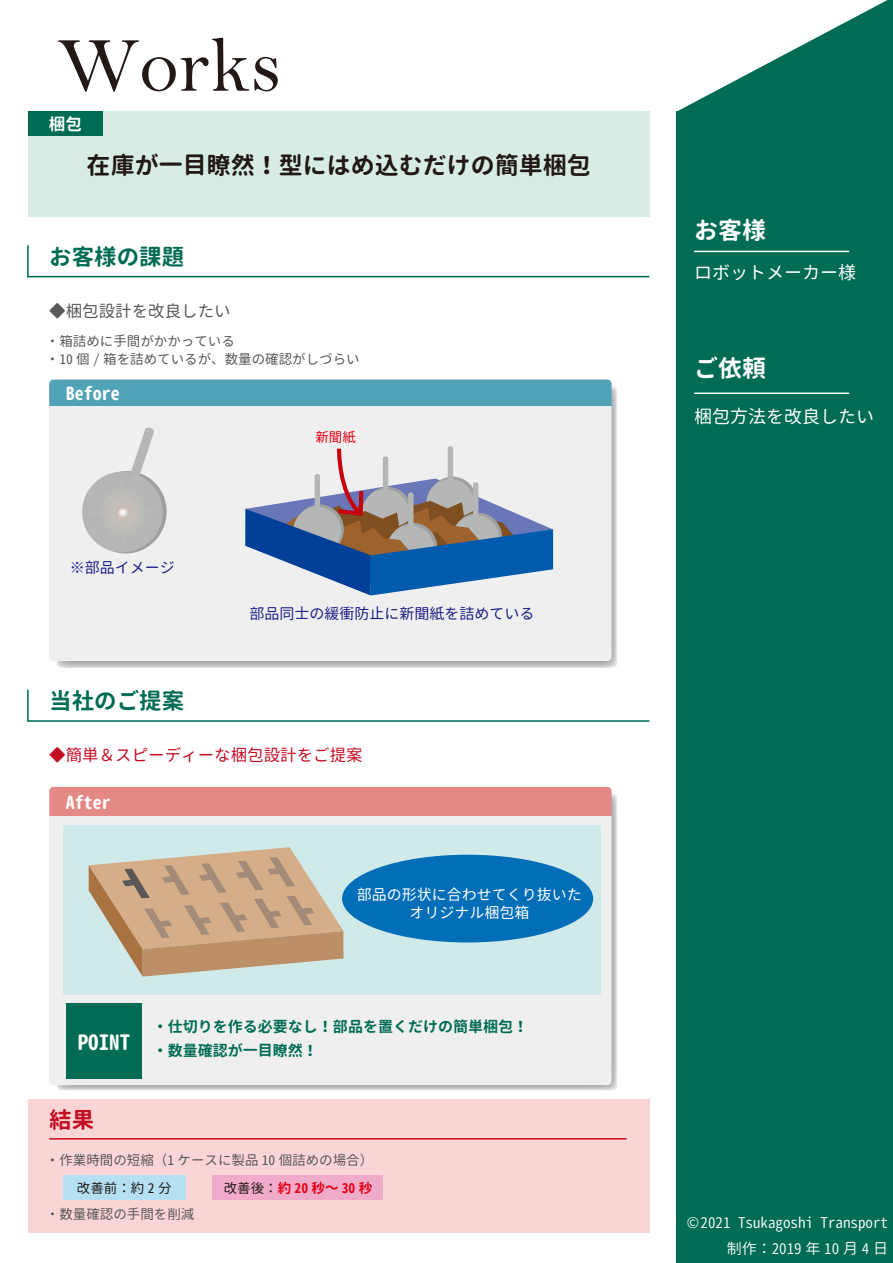
<style>
.page{position:relative;width:893px;height:1263px;background:#fff}
.page>*{position:absolute;margin:0;border:0;box-sizing:border-box;transform-origin:0 0}
.t1{font:24px "Gen Jyuu Gothic Monospace Bold";color:#221815}
.t2{font:24px "Gen Jyuu Gothic Monospace Bold";color:#fff}
.t3{font:22.5px "Gen Jyuu Gothic Monospace Bold";color:#006c54}
.t4{font:22.5px "Gen Jyuu Gothic Monospace Bold";color:#c30d23}
.t5{font:18px "Gen Jyuu Gothic Monospace Regular";color:#fff}
.t6{font:18px "Gen Jyuu Gothic Monospace Bold";color:#fff}
.t7{font:16.5px "Gen Jyuu Gothic Monospace Regular";color:#c30d23}
.t8{font:16.5px "Gen Jyuu Gothic Monospace Regular";color:#595757}
.t9{font:16.5px "Gen Jyuu Gothic Monospace Bold";color:#fff}
.t10{font:15px/24px "Gen Jyuu Gothic Monospace Bold";color:#006c54}
.t11{font:15px/26.2px "Gen Jyuu Gothic Monospace Normal";color:#fff;text-align:right}
.t12{font:15px "Gen Jyuu Gothic Monospace Regular";color:#1d2088}
.t13{font:15px/18px "Gen Jyuu Gothic Monospace Regular";color:#fff;text-align:center}
.t14{font:13.5px/18px "Gen Jyuu Gothic Monospace Regular";color:#595757}
.t15{font:13.5px "Gen Jyuu Gothic Monospace Bold";color:#e60012}
.t16{font:13.5px "Gen Jyuu Gothic Monospace Regular";color:#221815}
.t17{font:13.5px "Gen Jyuu Gothic Monospace Regular";color:#e60012}
.s1{font-family:"Gen Jyuu Gothic Monospace Regular";color:#221815}
</style>
<div class="page">
<div style="left:676px;top:112px;width:217px;height:1151px;background:#006c54"></div>
<svg style="left:676px;top:0;width:217px;height:112px"></svg>
<div style="left:28px;top:112px;width:622px;height:105px;background:#d7ece5"></div>
<div style="left:28px;top:1099px;width:621px;height:133px;background:#fad5d6"></div>
<svg style="left:27px;top:245px;width:623px;height:33px"></svg>
<svg style="left:27px;top:689px;width:623px;height:33px"></svg>
<hr style="left:49px;top:1138px;width:578px;height:1px;background:#c30d23">
<svg style="left:58px;top:38px;width:220px;height:54px"></svg>
<hr style="left:694px;top:251px;width:155px;height:1px;background:#fff">
<hr style="left:694px;top:392px;width:155px;height:2px;background:#fff">
<svg style="left:57px;top:387px;width:560px;height:281px;background:#c0c1c1"></svg>
<div style="left:49px;top:380px;width:563px;height:27px;background:#51a2b7"></div>
<div style="left:49px;top:407px;width:563px;height:254px;background:#efefef"></div>
<svg style="left:77px;top:427px;width:95px;height:131px"></svg>
<svg style="left:245px;top:445px;width:308px;height:150px"></svg>
<svg style="left:57px;top:794px;width:560px;height:296px;background:#c2c3c3"></svg>
<div style="left:49px;top:787px;width:563px;height:29px;background:#e58987"></div>
<div style="left:49px;top:816px;width:563px;height:269px;background:#efefef"></div>
<div style="left:66px;top:1003px;width:75px;height:75px;background:#006c54"></div>
<div style="left:63px;top:825px;width:538px;height:170px;background:#cfeae8"></div>
<svg style="left:89px;top:847px;width:254px;height:129px"></svg>
<div style="left:342px;top:855px;width:251px;height:87px;background:#036eb8;border-radius:50%"></div>
<div style="left:213px;top:1175px;width:170px;height:25px;background:#f0aaca"></div>
<div style="left:63px;top:1175px;width:123px;height:25px;background:#b4e0f2"></div>
<div style="left:28px;top:112px;width:75px;height:24px;background:#006c54"></div>
<p class="t9" style="left:49px;top:112px;width:34px">梱包</p>
<h1 class="t1" style="left:87px;top:147px;width:505px">在庫が一目瞭然！型にはめ込むだけの簡単梱包</h1>
<h2 class="t3" style="left:49px;top:240px;width:137px">お客様の課題</h2>
<p class="t8" style="left:49px;top:299px;width:183px">◆梱包設計を改良したい</p>
<p class="t14" style="left:46px;top:331px;width:315px">・箱詰めに手間がかかっている<br>・10 個 / 箱を詰めているが、数量の確認がしづらい</p>
<h3 class="t6" style="left:66px;top:380px;width:55px">Before</h3>
<p class="t12" style="left:70px;top:556px;width:106px">※部品イメージ</p>
<h2 class="t3" style="left:49px;top:684px;width:137px">当社のご提案</h2>
<p class="t17" style="left:315px;top:427px;width:42px">新聞紙</p>
<p class="t12" style="left:250px;top:602px;width:286px">部品同士の緩衝防止に新聞紙を詰めている</p>
<p class="t7" style="left:49px;top:743px;width:315px">◆簡単＆スピーディーな梱包設計をご提案</p>
<h3 class="t6" style="left:66px;top:789px;width:46px">After</h3>
<p class="t13" style="left:357px;top:885px;width:226px">部品の形状に合わせてくり抜いたオリジナル梱包箱</p>
<p class="t10" style="left:78px;top:1014px;width:452px;text-indent:75px">・仕切りを作る必要なし！部品を置くだけの簡単梱包！<br><sup>POINT</sup> ・数量確認が一目瞭然！</p>
<h2 class="t4" style="left:49px;top:1103px;width:46px">結果</h2>
<p class="t14" style="left:46px;top:1150px;width:329px">・作業時間の短縮（1 ケースに製品 10 個詰めの場合）</p>
<p class="t16" style="left:77px;top:1178px;width:96px">改善前：約 2 分</p>
<p class="t15" style="left:224px;top:1178px;width:150px"><span class="s1">改善後：</span>約 20 秒～ 30 秒</p>
<p class="t14" style="left:46px;top:1204px;width:150px">・数量確認の手間を削減</p>
<h1 class="t2" style="left:694px;top:212px;width:73px">お客様</h1>
<h3 class="t5" style="left:694px;top:259px;width:163px">ロボットメーカー様</h3>
<h1 class="t2" style="left:694px;top:350px;width:73px">ご依頼</h1>
<h3 class="t5" style="left:694px;top:403px;width:181px">梱包方法を改良したい</h3>
<p class="t11" style="left:686px;top:1209px;width:204px">©2021 Tsukagoshi Transport制作：2019 年 10 月 4 日</p>
</div>
